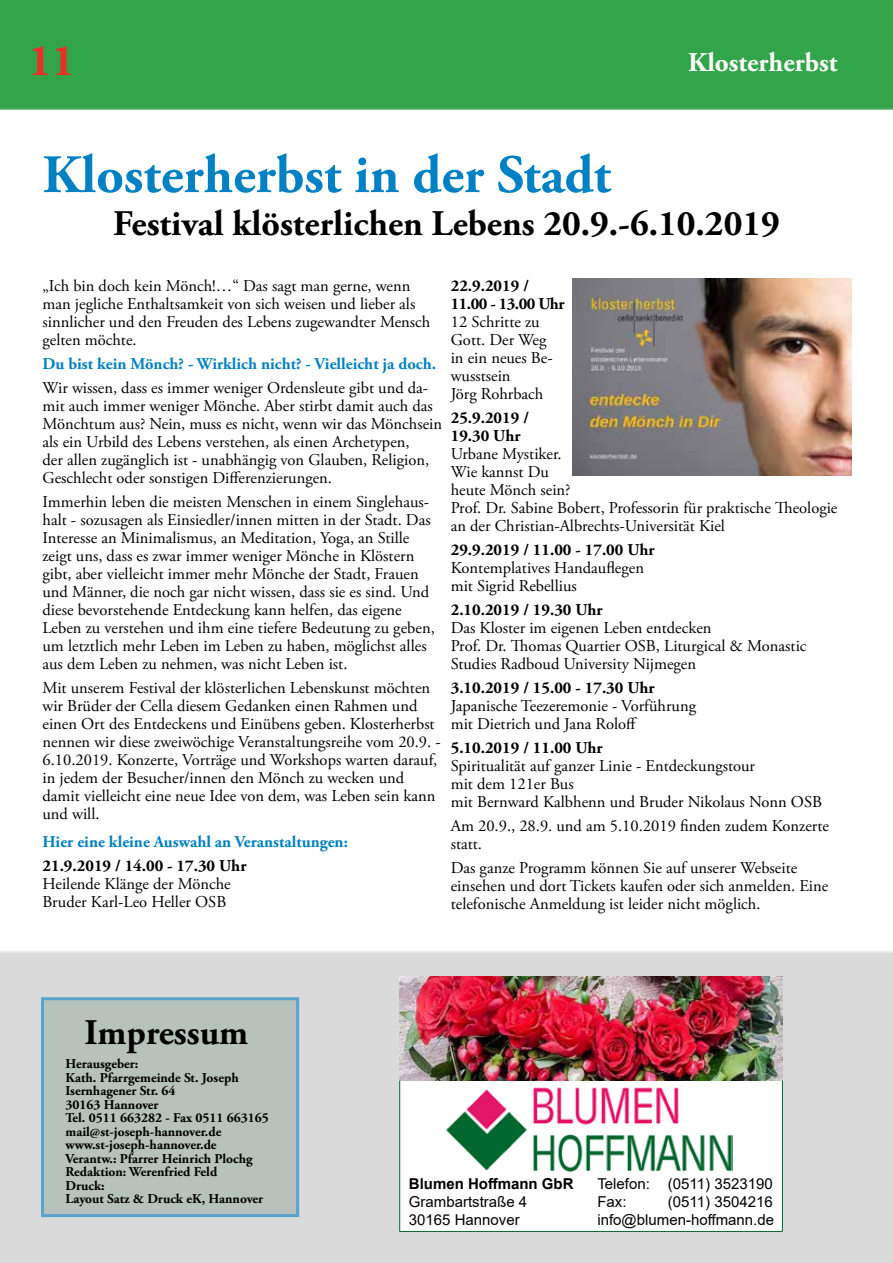
<style>
.page{position:relative;width:893px;height:1263px;background:#fff}
.page>*{position:absolute;margin:0;border:0;box-sizing:border-box;transform-origin:0 0}
.t1{font:700 54px "Adobe Garamond Pro";color:#0081c4}
.t2{font:700 45px "Adobe Garamond Pro";color:#eb2e28}
.t3{font:700 36px "Adobe Garamond Pro";color:#000}
.t4{font:700 27px "Adobe Garamond Pro";color:#fff}
.t5{font:16.5px/18px "Adobe Garamond Pro";color:#000}
.t6{font:700 16.5px/18px "Adobe Garamond Pro";color:#000}
.t7{font:700 16.5px "Adobe Garamond Pro";color:#0081c4}
.t8{font:700 16.5px/18px "Adobe Garamond Pro";letter-spacing:-.03em;color:#000}
.t9{font:15px/18px "Arial";color:#000}
.t10{font:700 15px "Arial";color:#000}
.t11{font:700 13.5px/13.5px "Adobe Garamond Pro";color:#000}
</style>
<div class="page">
<div style="left:0;top:0;width:893px;height:110px;background:#32a54b"></div>
<div style="left:0;top:951px;width:893px;height:312px;background:#dadada"></div>
<div style="left:41px;top:997px;width:258px;height:220px;background:#b7c2bc"></div>
<div style="left:400px;top:976px;width:382px;height:255px;background:#fff"></div>
<img style="left:400px;top:976px;width:382px;height:104px">
<img style="left:446px;top:1087px;width:286px;height:85px">
<hr style="left:400px;top:1080px;width:1px;height:151px;background:#00672f">
<hr style="left:400px;top:1231px;width:382px;height:1px;background:#00672f">
<hr style="left:782px;top:1080px;width:1px;height:151px;background:#00672f">
<img style="left:572px;top:279px;width:279px;height:197px">
<h2 class="t2" style="left:28px;top:34px;width:48px">11</h2>
<h3 class="t4" style="left:688px;top:47px;width:151px">Klosterherbst</h3>
<h1 class="t1" style="left:43px;top:143px;width:570px">Klosterherbst in der Stadt</h1>
<h3 class="t3" style="left:113px;top:203px;width:668px">Festival klösterlichen Lebens 20.9.-6.10.2019</h3>
<p class="t5" style="left:43px;top:277px;width:389px">„Ich bin doch kein Mönch!…“ Das sagt man gerne, wenn man jegliche Enthaltsamkeit von sich weisen und lieber als sinnlicher und den Freuden des Lebens zugewandter Mensch gelten möchte.</p>
<p class="t7" style="left:43px;top:354px;width:395px">Du bist kein Mönch? - Wirklich nicht? - Vielleicht ja doch.</p>
<p class="t5" style="left:43px;top:379px;width:401px">Wir wissen, dass es immer weniger Ordensleute gibt und da&shy;mit auch immer weniger Mönche. Aber stirbt damit auch das Mönchtum aus? Nein, muss es nicht, wenn wir das Mönchsein als ein Urbild des Lebens verstehen, als einen Archetypen,<br>der allen zugänglich ist - unabhängig von Glauben, Religion, Geschlecht oder sonstigen Differenzierungen.</p>
<p class="t5" style="left:43px;top:493px;width:394px">Immerhin leben die meisten Menschen in einem Singlehaus&shy;halt - sozusagen als Einsiedler/innen mitten in der Stadt. Das Interesse an Minimalismus, an Meditation, Yoga, an Stille zeigt uns, dass es zwar immer weniger Mönche in Klöstern gibt, aber vielleicht immer mehr Mönche der Stadt, Frauen und Männer, die noch gar nicht wissen, dass sie es sind. Und diese bevorstehende Entdeckung kann helfen, das eigene Leben zu verstehen und ihm eine tiefere Bedeutung zu geben, um letztlich mehr Leben im Leben zu haben, möglichst alles aus dem Leben zu nehmen, was nicht Leben ist.</p>
<p class="t5" style="left:43px;top:679px;width:400px">Mit unserem Festival der klösterlichen Lebenskunst möchten wir Brüder der Cella diesem Gedanken einen Rahmen und einen Ort des Entdeckens und Einübens geben. Klosterherbst nennen wir diese zweiwöchige Veranstaltungsreihe vom 20.9. - 6.10.2019. Konzerte, Vorträge und Workshops warten darauf, in jedem der Besucher/innen den Mönch zu wecken und damit vielleicht eine neue Idee von dem, was Leben sein kann und will.</p>
<p class="t7" style="left:43px;top:832px;width:307px">Hier eine kleine Auswahl an Veranstaltungen:</p>
<p class="t6" style="left:43px;top:857px;width:205px">21.9.2019 / 14.00 - 17.30 Uhr</p>
<p class="t5" style="left:43px;top:875px;width:190px">Heilende Klänge der Mönche<br>Bruder Karl-Leo Heller OSB</p>
<p class="t8" style="left:451px;top:277px;width:115px">22.9.2019 /<br>11.00 - 13.00 Uhr</p>
<p class="t5" style="left:451px;top:313px;width:103px">12 Schritte zu<br>Gott. Der Weg in ein neues Be&shy;wusstsein<br>Jörg Rohrbach</p>
<p class="t6" style="left:451px;top:409px;width:80px">25.9.2019 /<br>19.30 Uhr</p>
<p class="t5" style="left:451px;top:445px;width:388px">Urbane Mystiker.<br>Wie kannst Du<br>heute Mönch sein?<br>Prof. Dr. Sabine Bobert, Professorin für praktische Theologie an der Christian-Albrechts-Universität Kiel</p>
<p class="t6" style="left:451px;top:541px;width:205px">29.9.2019 / 11.00 - 17.00 Uhr</p>
<p class="t5" style="left:451px;top:559px;width:195px">Kontemplatives Handauflegen mit Sigrid Rebellius</p>
<p class="t6" style="left:451px;top:601px;width:153px">2.10.2019 / 19.30 Uhr</p>
<p class="t5" style="left:451px;top:619px;width:357px">Das Kloster im eigenen Leben entdecken<br>Prof. Dr. Thomas Quartier OSB, Liturgical &amp; Monastic<br>Studies Radboud University Nijmegen</p>
<p class="t6" style="left:451px;top:679px;width:205px">3.10.2019 / 15.00 - 17.30 Uhr</p>
<p class="t5" style="left:451px;top:697px;width:247px">Japanische Teezeremonie - Vorführung mit Dietrich und Jana Roloff</p>
<p class="t6" style="left:451px;top:739px;width:153px">5.10.2019 / 11.00 Uhr</p>
<p class="t5" style="left:451px;top:757px;width:373px">Spiritualität auf ganzer Linie - Entdeckungstour<br>mit dem 121er Bus<br>mit Bernward Kalbhenn und Bruder Nikolaus Nonn OSB</p>
<p class="t5" style="left:451px;top:817px;width:380px">Am 20.9., 28.9. und am 5.10.2019 finden zudem Konzerte statt.</p>
<p class="t5" style="left:451px;top:859px;width:379px">Das ganze Programm können Sie auf unserer Webseite einsehen und dort Tickets kaufen oder sich anmelden. Eine telefonische Anmeldung ist leider nicht möglich.</p>
<h3 class="t3" style="left:85px;top:1012px;width:165px">Impressum</h3>
<p class="t11" style="left:65px;top:1057px;width:205px">Herausgeber:<br>Kath. Pfarrgemeinde St. Joseph<br>Isernhagener Str. 64<br>30163 Hannover<br>Tel. 0511 663282 - Fax 0511 663165 mail@st-joseph-hannover.de www.st-joseph-hannover.de<br>Verantw.: Pfarrer Heinrich Plochg<br>Redaktion: Werenfried Feld<br>Druck:<br>Layout Satz &amp; Druck eK, Hannover</p>
<p class="t10" style="left:409px;top:1173px;width:166px">Blumen Hoffmann GbR</p>
<p class="t9" style="left:409px;top:1193px;width:120px">Grambartstraße 4<br>30165 Hannover</p>
<p class="t9" style="left:597px;top:1175px;width:177px">Telefon: (0511) 3523190<br>Fax:</p>
<p class="t9" style="left:597px;top:1193px;width:178px;text-align:right">(0511) 3504216 info@blumen-hoffmann.de</p>
</div>
